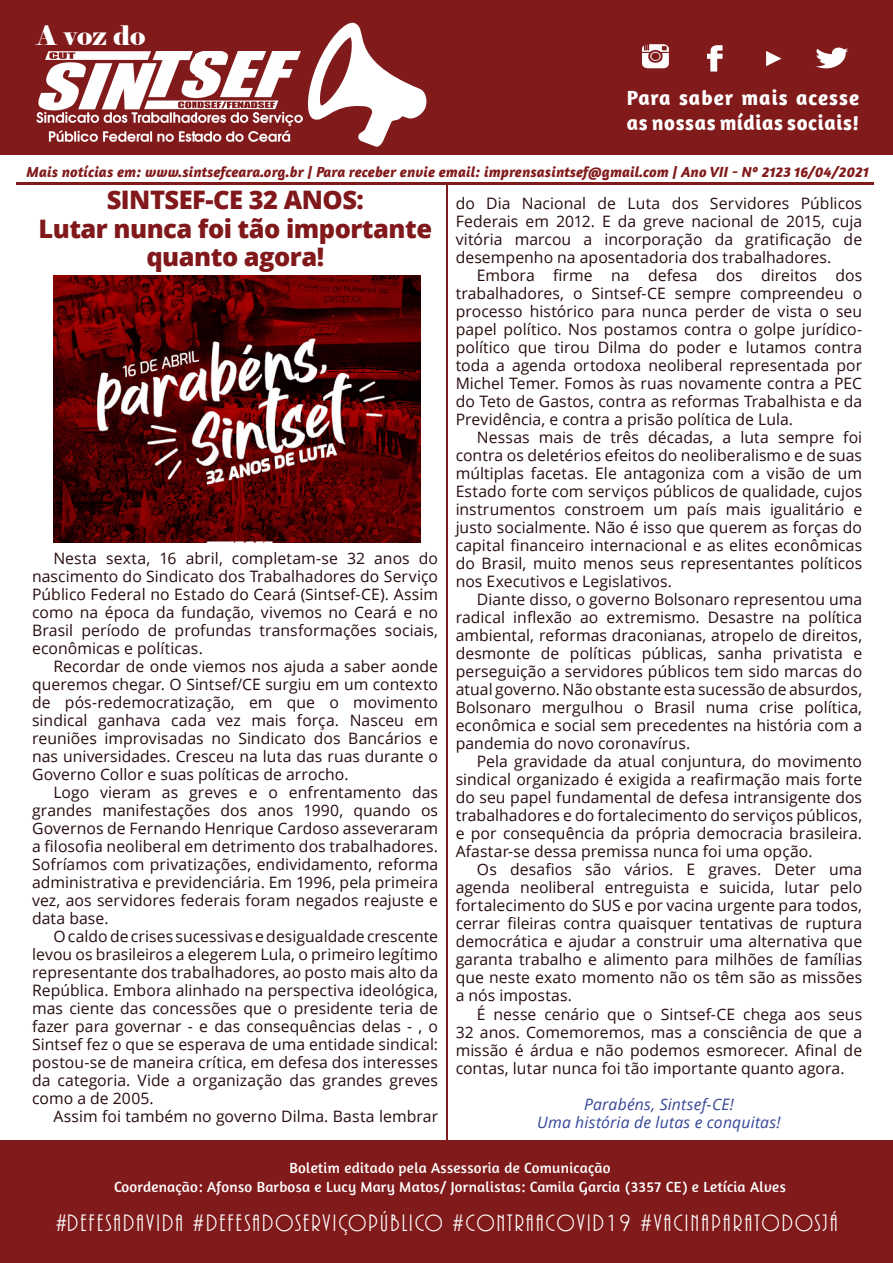
<style>
.page{position:relative;width:893px;height:1263px;background:#fff}
.page>*{position:absolute;margin:0;border:0;box-sizing:border-box;transform-origin:0 0}
.t1{font:26.85px "Elephant";color:#fff}
.t2{font:800 25.5px/28.5px "Open Sans";letter-spacing:-.02em;color:#81191c;text-align:center}
.t3{font:24.6px "ARBONNIE";letter-spacing:.09em;color:#fff}
.t4{font:700 21px/25.2px "Amaranth";letter-spacing:.03em;color:#fff}
.t5{font:15.75px/18px "Open Sans";letter-spacing:.005em;color:#270c0e;text-align:justify}
.t6{font:italic 15.75px/18px "Open Sans";letter-spacing:.01em;color:#344697;text-align:center}
.t7{font:15px/19.5px "Amaranth";letter-spacing:.02em;color:#fff;text-align:center}
.t8{font:italic 700 15px "Amaranth";letter-spacing:.01em;color:#811a1b}
</style>
<div class="page">
<div style="left:0;top:0;width:893px;height:154px;background:#811a1b"></div>
<svg style="left:307px;top:22px;width:120px;height:125px"></svg>
<div style="left:0;top:1140px;width:893px;height:123px;background:#811a1b"></div>
<img style="left:37px;top:51px;width:265px;height:90px">
<hr style="left:16px;top:182px;width:858px;height:2px;background:#811a1b">
<hr style="left:446px;top:183px;width:2px;height:957px;background:#811a1b">
<img style="left:642px;top:44px;width:27px;height:25px">
<img style="left:707px;top:45px;width:16px;height:27px">
<img style="left:766px;top:51px;width:16px;height:16px">
<img style="left:816px;top:47px;width:33px;height:22px">
<img style="left:54px;top:275px;width:367px;height:268px">
<h1 class="t1" style="left:37px;top:18px;width:110px">A voz do</h1>
<h3 class="t4" style="left:627px;top:84px;width:234px">Para saber mais acesse as nossas mídias sociais!</h3>
<p class="t8" style="left:26px;top:163px;width:844px">Mais notícias em: www.sintsefceara.org.br | Para receber envie email: imprensasintsef@gmail.com | Ano VII - Nº 2123 16/04/2021</p>
<h2 class="t2" style="left:38px;top:184px;width:395px">SINTSEF-CE 32 ANOS:<br>Lutar nunca foi tão importante quanto agora!</h2>
<p class="t5" style="left:456px;top:194px;width:408px">do Dia Nacional de Luta dos Servidores Públicos Federais em 2012. E da greve nacional de 2015, cuja vitória marcou a incorporação da gratificação de desempenho na aposentadoria dos trabalhadores.</p>
<p class="t5" style="left:456px;top:266px;width:408px;text-indent:21px">Embora firme na defesa dos direitos dos trabalhadores, o Sintsef-CE sempre compreendeu o processo histórico para nunca perder de vista o seu papel político. Nos postamos contra o golpe jurídico&shy;político que tirou Dilma do poder e lutamos contra toda a agenda ortodoxa neoliberal representada por Michel Temer. Fomos às ruas novamente contra a PEC do Teto de Gastos, contra as reformas Trabalhista e da Previdência, e contra a prisão política de Lula.</p>
<p class="t5" style="left:456px;top:428px;width:408px;text-indent:21px">Nessas mais de três décadas, a luta sempre foi contra os deletérios efeitos do neoliberalismo e de suas múltiplas facetas. Ele antagoniza com a visão de um Estado forte com serviços públicos de qualidade, cujos instrumentos constroem um país mais igualitário e justo socialmente. Não é isso que querem as forças do capital financeiro internacional e as elites econômicas do Brasil, muito menos seus representantes políticos nos Executivos e Legislativos.</p>
<p class="t5" style="left:456px;top:590px;width:408px;text-indent:21px">Diante disso, o governo Bolsonaro representou uma radical inflexão ao extremismo. Desastre na política ambiental, reformas draconianas, atropelo de direitos, desmonte de políticas públicas, sanha privatista e perseguição a servidores públicos tem sido marcas do atual governo. Não obstante esta sucessão de absurdos, Bolsonaro mergulhou o Brasil numa crise política, econômica e social sem precedentes na história com a pandemia do novo coronavírus.</p>
<p class="t5" style="left:456px;top:752px;width:408px;text-indent:21px">Pela gravidade da atual conjuntura, do movimento sindical organizado é exigida a reafirmação mais forte do seu papel fundamental de defesa intransigente dos trabalhadores e do fortalecimento do serviços públicos, e por consequência da própria democracia brasileira.<br>Afastar-se dessa premissa nunca foi uma opção.</p>
<p class="t5" style="left:456px;top:860px;width:408px;text-indent:21px">Os desafios são vários. E graves. Deter uma agenda neoliberal entreguista e suicida, lutar pelo fortalecimento do SUS e por vacina urgente para todos, cerrar fileiras contra quaisquer tentativas de ruptura democrática e ajudar a construir uma alternativa que garanta trabalho e alimento para milhões de famílias que neste exato momento não os têm são as missões a nós impostas.</p>
<p class="t5" style="left:456px;top:1004px;width:408px;text-indent:21px">É nesse cenário que o Sintsef-CE chega aos seus 32 anos. Comemoremos, mas a consciência de que a missão é árdua e não podemos esmorecer. Afinal de contas, lutar nunca foi tão importante quanto agora.</p>
<p class="t6" style="left:537px;top:1094px;width:245px">Parabéns, Sintsef-CE!<br>Uma história de lutas e conquitas!</p>
<p class="t5" style="left:32px;top:549px;width:407px;text-indent:21px">Nesta sexta, 16 abril, completam-se 32 anos do nascimento do Sindicato dos Trabalhadores do Serviço Público Federal no Estado do Ceará (Sintsef-CE). Assim como na época da fundação, vivemos no Ceará e no Brasil período de profundas transformações sociais, econômicas e políticas.</p>
<p class="t5" style="left:32px;top:657px;width:407px;text-indent:21px">Recordar de onde viemos nos ajuda a saber aonde queremos chegar. O Sintsef/CE surgiu em um contexto de pós-redemocratização, em que o movimento sindical ganhava cada vez mais força. Nasceu em reuniões improvisadas no Sindicato dos Bancários e nas universidades. Cresceu na luta das ruas durante o Governo Collor e suas políticas de arrocho.</p>
<p class="t5" style="left:32px;top:783px;width:407px;text-indent:21px">Logo vieram as greves e o enfrentamento das grandes manifestações dos anos 1990, quando os Governos de Fernando Henrique Cardoso asseveraram a filosofia neoliberal em detrimento dos trabalhadores.<br>Sofríamos com privatizações, endividamento, reforma administrativa e previdenciária. Em 1996, pela primeira vez, aos servidores federais foram negados reajuste e data base.</p>
<p class="t5" style="left:32px;top:927px;width:407px;text-indent:21px">O caldo de crises sucessivas e desigualdade crescente levou os brasileiros a elegerem Lula, o primeiro legítimo representante dos trabalhadores, ao posto mais alto da República. Embora alinhado na perspectiva ideológica, mas ciente das concessões que o presidente teria de fazer para governar - e das consequências delas - , o Sintsef fez o que se esperava de uma entidade sindical: postou-se de maneira crítica, em defesa dos interesses da categoria. Vide a organização das grandes greves como a de 2005.</p>
<p class="t5" style="left:53px;top:1107px;width:386px">Assim foi também no governo Dilma. Basta lembrar</p>
<p class="t7" style="left:114px;top:1158px;width:673px">Boletim editado pela Assessoria de Comunicação<br>Coordenação: Afonso Barbosa e Lucy Mary Matos/ Jornalistas: Camila Garcia (3357 CE) e Letícia Alves</p>
<h3 class="t3" style="left:56px;top:1210px;width:783px">#DEFESADAVIDA #DEFESADOSERVIÇOPÚBLICO #CONTRAACOVID19 #VACINAPARATODOSJÁ</h3>
</div>
